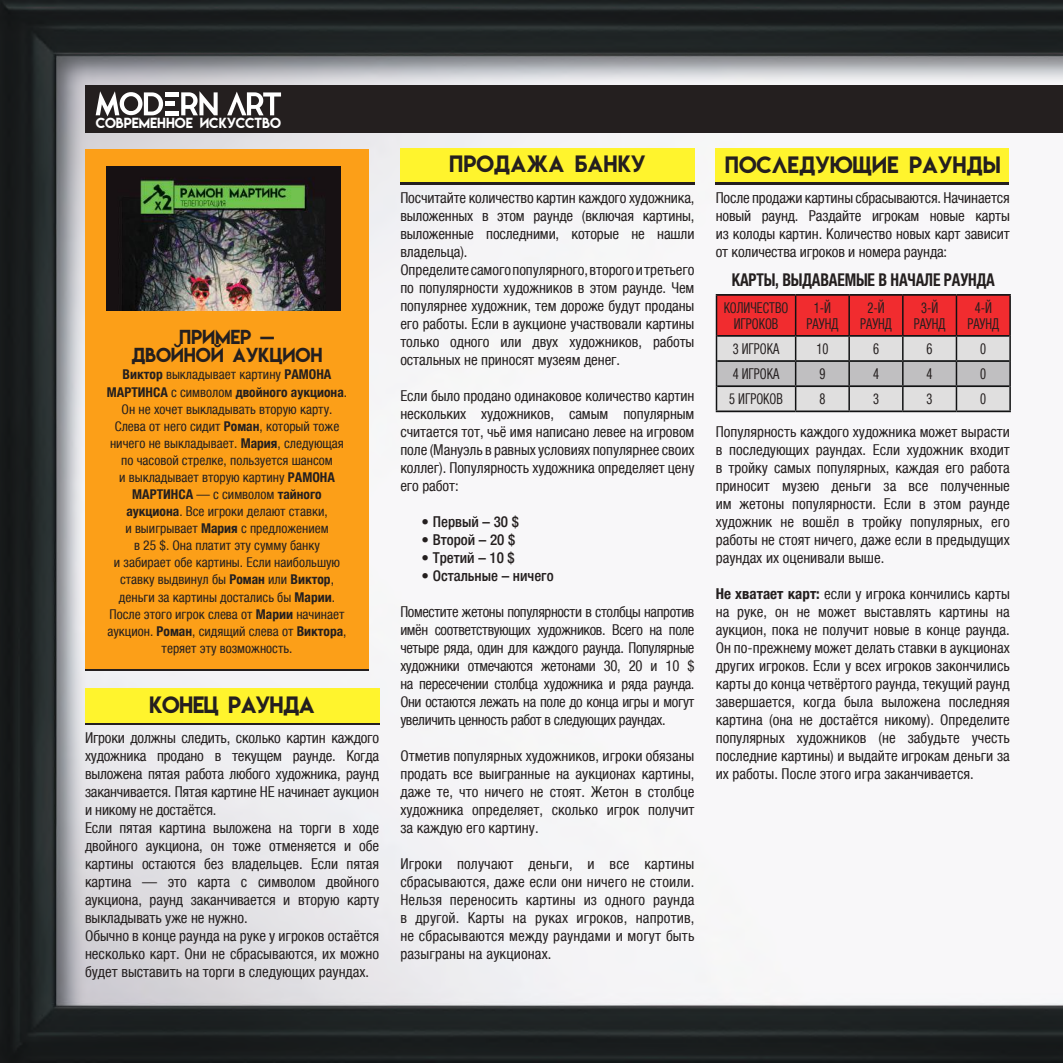
<style>
.page{position:relative;width:1063px;height:1063px;background:#fff}
.page>*{position:absolute;margin:0;border:0;box-sizing:border-box;transform-origin:0 0}
.t1{font:21px "Lemon Milk RU Sby Daymarius";color:#241f1f}
.t2{font:21px "Lemon Milk RU Sby Daymarius";letter-spacing:-.03em;color:#241f1f}
.t3{font:18px/18.6px "Lemon Milk RU Sby Daymarius";letter-spacing:-.01em;color:#241f1f;text-align:center}
.t4{font:700 condensed 17.55px "Helvetica Neue LTCYR";letter-spacing:-.01em;color:#241f1f;scale:.88 1}
.t5{font:condensed 15px/18px "Helvetica Neue LTCYR";letter-spacing:-.005em;color:#241f1f;text-align:justify}
.t6{font:condensed 15px/15.9px "Helvetica Neue LTCYR";letter-spacing:-.005em;color:#241f1f;text-align:center;scale:.84 1}
.t7{font:500 condensed 15px "Helvetica Neue LTCYR";color:#241f1f}
.t8{font:condensed 13.5px/17.1px "Helvetica Neue LTCYR";color:#241f1f;text-align:center}
.t9{font:13.05px "Lemon Milk RU Sby Daymarius";color:#fff}
.s1{font-weight:700}
</style>
<div class="page">
<img style="left:0;top:0;width:1063px;height:1063px">
<div style="left:85px;top:703px;width:294px;height:22px;background:#241f1f"></div>
<div style="left:85px;top:689px;width:294px;height:34px;background:#fff42d"></div>
<div style="left:400px;top:151px;width:294px;height:33px;background:linear-gradient(to right,#fff42d,#fff42d)"></div>
<div style="left:400px;top:148px;width:294px;height:33px;background:#fff42d"></div>
<div style="left:716px;top:152px;width:293px;height:33px;background:#241f1f"></div>
<div style="left:716px;top:149px;width:293px;height:33px;background:#fff42d"></div>
<div style="left:85px;top:85px;width:978px;height:48px;background:#241f1f"></div>
<hr style="left:716px;top:294px;width:80px;height:2px;background:#111213">
<hr style="left:796px;top:294px;width:53px;height:2px;background:#111213">
<hr style="left:849px;top:294px;width:54px;height:2px;background:#111213">
<hr style="left:903px;top:294px;width:53px;height:2px;background:#111213">
<hr style="left:956px;top:294px;width:55px;height:2px;background:#111213">
<hr style="left:1009px;top:296px;width:2px;height:40px;background:#111213">
<hr style="left:1009px;top:336px;width:2px;height:25px;background:#111213">
<hr style="left:1009px;top:361px;width:2px;height:25px;background:#111213">
<hr style="left:716px;top:411px;width:80px;height:1px;background:#111213">
<hr style="left:796px;top:411px;width:53px;height:1px;background:#111213">
<hr style="left:849px;top:411px;width:54px;height:1px;background:#111213">
<hr style="left:903px;top:411px;width:53px;height:1px;background:#111213">
<hr style="left:956px;top:411px;width:55px;height:1px;background:#111213">
<svg style="left:716px;top:295px;width:294px;height:116px;background:#ce8d8e"></svg>
<hr style="left:1009px;top:386px;width:2px;height:25px;background:#111213">
<div style="left:85px;top:581px;width:284px;height:90px;background:linear-gradient(to right,#241f1f,#241f1f)"></div>
<div style="left:85px;top:149px;width:284px;height:519px;background:#fc9f18"></div>
<img style="left:106px;top:167px;width:234px;height:144px">
<svg style="left:96px;top:91px;width:67px;height:25px"></svg>
<svg style="left:181px;top:91px;width:37px;height:24px"></svg>
<svg style="left:227px;top:92px;width:54px;height:23px"></svg>
<hr style="left:165px;top:92px;width:14px;height:4px;background:#fff">
<hr style="left:165px;top:111px;width:14px;height:4px;background:#fff">
<hr style="left:165px;top:102px;width:10px;height:4px;background:#fff">
<p class="t9" style="left:96px;top:113px;width:187px">СОВРЕМЕННОЕ ИСКУССТВО</p>
<p class="t3" style="left:131px;top:327px;width:193px">ПРИМЕР —<br>Двойной аукцион</p>
<p class="t8" style="left:107px;top:366px;width:242px"><span class="s1">Виктор</span> выкладывает картину <span class="s1">РАМОНА МАРТИНСА</span> с символом <span class="s1">двойного аукциона</span>.<br>Он не хочет выкладывать вторую карту.<br>Слева от него сидит <span class="s1">Роман</span>, который тоже ничего не выкладывает. <span class="s1">Мария</span>, следующая по часовой стрелке, пользуется шансом<br>и выкладывает вторую картину <span class="s1">РАМОНА МАРТИНСА</span> — с символом <span class="s1">тайного аукциона</span>. Все игроки делают ставки,<br>и выигрывает <span class="s1">Мария</span> с предложением<br>в 25 $. Она платит эту сумму банку<br>и забирает обе картины. Если наибольшую ставку выдвинул бы <span class="s1">Роман</span> или <span class="s1">Виктор</span>, деньги за картины достались бы <span class="s1">Марии</span>.<br>После этого игрок слева от <span class="s1">Марии</span> начинает аукцион. <span class="s1">Роман</span>, сидящий слева от <span class="s1">Виктора</span>, теряет эту возможность.</p>
<h1 class="t2" style="left:149px;top:690px;width:167px">КОНЕЦ РАУНДА</h1>
<p class="t5" style="left:85px;top:729px;width:296px;text-align:left">Игроки должны следить, сколько картин каждого художника продано в текущем раунде. Когда выложена пятая работа любого художника, раунд заканчивается. Пятая картине НЕ начинает аукцион и никому не достаётся.<br>Если пятая картина выложена на торги в ходе двойного аукциона, он тоже отменяется и обе картины остаются без владельцев. Если пятая картина — это карта с символом двойного аукциона, раунд заканчивается и вторую карту выкладывать уже не нужно.<br>Обычно в конце раунда на руке у игроков остаётся несколько карт. Они не сбрасываются, их можно будет выставить на торги в следующих раундах.</p>
<h1 class="t1" style="left:449px;top:149px;width:198px">ПРОДАЖА БАНКУ</h1>
<p class="t5" style="left:400px;top:189px;width:296px;text-align:left">Посчитайте количество картин каждого художника, выложенных в этом раунде (включая картины, выложенные последними, которые не нашли владельца).<br>Определите самого популярного, второго и третьего по популярности художников в этом раунде. Чем популярнее художник, тем дороже будут проданы его работы. Если в аукционе участвовали картины только одного или двух художников, работы остальных не приносят музеям денег.</p>
<p class="t5" style="left:400px;top:387px;width:296px">Если было продано одинаковое количество картин нескольких художников, самым популярным считается тот, чьё имя написано левее на игровом поле (Мануэль в равных условиях популярнее своих коллег). Популярность художника определяет цену его работ:</p>
<p class="t7" style="left:422px;top:513px;width:99px">• Первый – 30 $</p>
<p class="t7" style="left:422px;top:531px;width:95px">• Второй – 20 $</p>
<p class="t7" style="left:422px;top:549px;width:95px">• Третий – 10 $</p>
<p class="t7" style="left:422px;top:567px;width:133px">• Остальные – ничего</p>
<p class="t5" style="left:400px;top:603px;width:296px">Поместите жетоны популярности в столбцы напротив имён соответствующих художников. Всего на поле четыре ряда, один для каждого раунда. Популярные художники отмечаются жетонами 30, 20 и 10 $ на пересечении столбца художника и ряда раунда.<br>Они остаются лежать на поле до конца игры и могут увеличить ценность работ в следующих раундах.</p>
<p class="t5" style="left:400px;top:747px;width:296px">Отметив популярных художников, игроки обязаны продать все выигранные на аукционах картины, даже те, что ничего не стоят. Жетон в столбце художника определяет, сколько игрок получит за каждую его картину.</p>
<p class="t5" style="left:400px;top:855px;width:296px">Игроки получают деньги, и все картины сбрасываются, даже если они ничего не стоили.<br>Нельзя переносить картины из одного раунда в другой. Карты на руках игроков, напротив, не сбрасываются между раундами и могут быть разыграны на аукционах.</p>
<h1 class="t1" style="left:725px;top:150px;width:277px">ПОСЛЕДУЮЩИЕ РАУНДЫ</h1>
<p class="t5" style="left:716px;top:189px;width:296px">После продажи картины сбрасываются. Начинается новый раунд. Раздайте игрокам новые карты из колоды картин. Количество новых карт зависит от количества игроков и номера раунда:</p>
<p class="t4" style="left:732px;top:270px;width:300px">КАРТЫ, ВЫДАВАЕМЫЕ В НАЧАЛЕ РАУНДА</p>
<p class="t6" style="left:724px;top:300px;width:79px">КОЛИЧЕСТВО<br>ИГРОКОВ</p>
<p class="t6" style="left:807px;top:300px;width:39px">1-Й<br>РАУНД</p>
<p class="t6" style="left:860px;top:300px;width:39px">2-Й<br>РАУНД</p>
<p class="t6" style="left:914px;top:300px;width:39px">3-Й<br>РАУНД</p>
<p class="t6" style="left:967px;top:300px;width:39px">4-Й<br>РАУНД</p>
<p class="t6" style="left:733px;top:341px;width:57px">3 ИГРОКА</p>
<p class="t6" style="left:816px;top:341px;width:16px">10</p>
<p class="t6" style="left:873px;top:341px;width:9px">6</p>
<p class="t6" style="left:927px;top:341px;width:9px">6</p>
<p class="t6" style="left:980px;top:341px;width:9px">0</p>
<p class="t6" style="left:733px;top:366px;width:57px">4 ИГРОКА</p>
<p class="t6" style="left:819px;top:366px;width:9px">9</p>
<p class="t6" style="left:873px;top:366px;width:9px">4</p>
<p class="t6" style="left:927px;top:366px;width:9px">4</p>
<p class="t6" style="left:980px;top:366px;width:9px">0</p>
<p class="t6" style="left:729px;top:391px;width:66px">5 ИГРОКОВ</p>
<p class="t6" style="left:819px;top:391px;width:9px">8</p>
<p class="t6" style="left:873px;top:391px;width:9px">3</p>
<p class="t6" style="left:927px;top:391px;width:9px">3</p>
<p class="t6" style="left:980px;top:391px;width:9px">0</p>
<p class="t5" style="left:716px;top:423px;width:296px">Популярность каждого художника может вырасти в последующих раундах. Если художник входит в тройку самых популярных, каждая его работа приносит музею деньги за все полученные им жетоны популярности. Если в этом раунде художник не вошёл в тройку популярных, его работы не стоят ничего, даже если в предыдущих раундах их оценивали выше.</p>
<p class="t5" style="left:716px;top:585px;width:296px"><span class="s1">Не хватает карт:</span> если у игрока кончились карты на руке, он не может выставлять картины на аукцион, пока не получит новые в конце раунда.<br>Он по-прежнему может делать ставки в аукционах других игроков. Если у всех игроков закончились карты до конца четвёртого раунда, текущий раунд завершается, когда была выложена последняя картина (она не достаётся никому). Определите популярных художников (не забудьте учесть последние картины) и выдайте игрокам деньги за их работы. После этого игра заканчивается.</p>
</div>
